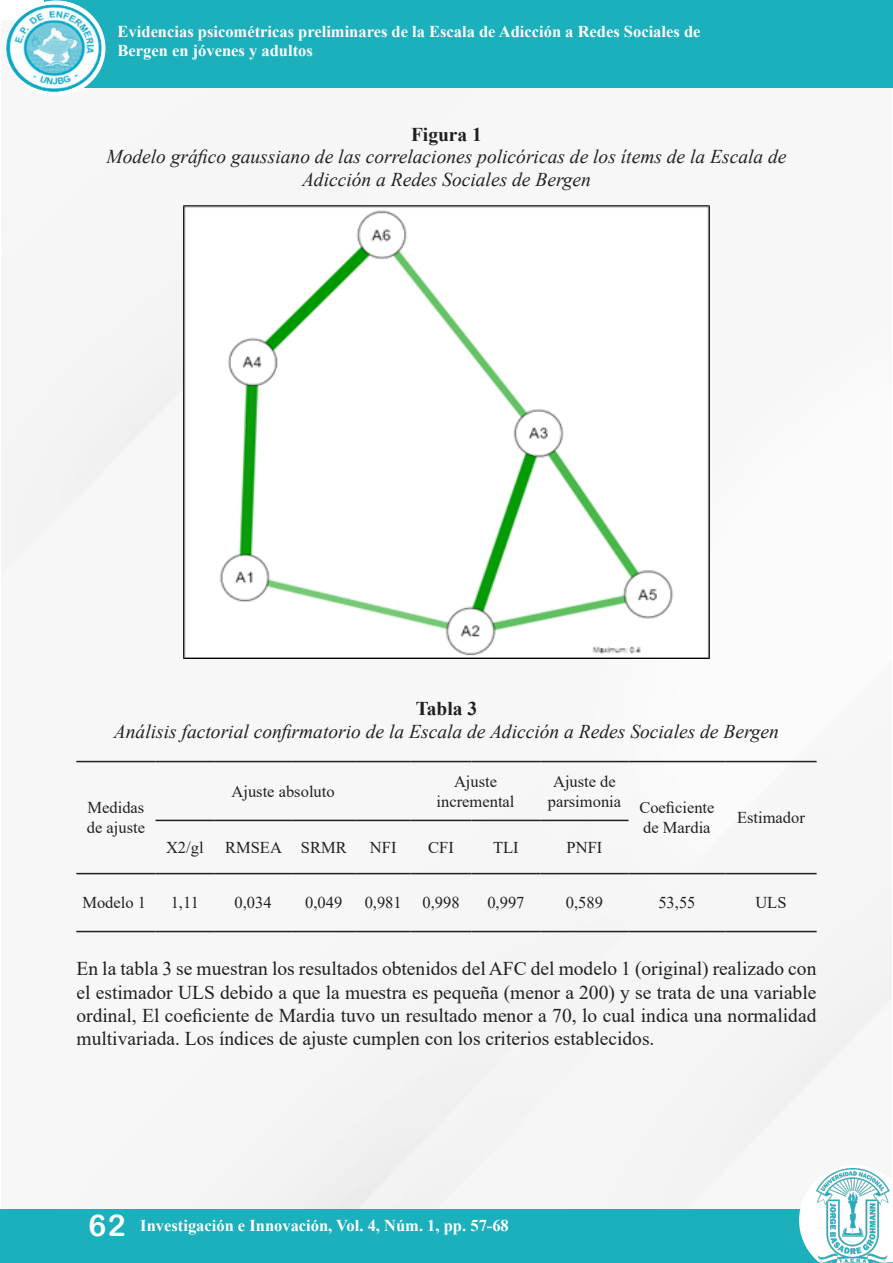
<style>
.page{position:relative;width:893px;height:1263px;background:#fff}
.page>*{position:absolute;margin:0;border:0;box-sizing:border-box;transform-origin:0 0}
.t1{font:19.5px/23.4px "Times New Roman";color:#231f20;text-align:justify}
.t2{font:italic 19.5px/22.5px "Times New Roman";color:#231f20;text-align:center}
.t3{font:700 19.5px "Times New Roman";color:#231f20}
.t4{font:16.5px/19.8px "Times New Roman";color:#231f20}
.t5{font:700 16.5px/19.8px "Times New Roman";color:#fff}
.s1{font-family:"Arial Rounded MT Bold";font-weight:400;font-size:30px}
</style>
<div class="page">
<img style="left:1px;top:41px;width:891px;height:1168px">
<div style="left:0;top:1209px;width:870px;height:54px;background:#1cb0bd"></div>
<svg style="left:799px;top:1165px;width:93px;height:87px"></svg>
<div style="left:44px;top:0;width:848px;height:88px;background:#1cb0bd"></div>
<svg style="left:7px;top:0;width:98px;height:96px"></svg>
<img style="left:7px;top:5px;width:94px;height:86px">
<img style="left:809px;top:1168px;width:84px;height:95px">
<img style="left:184px;top:206px;width:525px;height:452px">
<hr style="left:629px;top:761px;width:96px;height:1px;background:#231f20">
<hr style="left:725px;top:761px;width:92px;height:1px;background:#231f20">
<hr style="left:76px;top:761px;width:79px;height:1px;background:#231f20">
<hr style="left:76px;top:873px;width:79px;height:1px;background:#231f20">
<hr style="left:155px;top:873px;width:59px;height:1px;background:#231f20">
<hr style="left:214px;top:873px;width:78px;height:1px;background:#231f20">
<hr style="left:292px;top:873px;width:64px;height:1px;background:#231f20">
<hr style="left:356px;top:873px;width:55px;height:1px;background:#231f20">
<hr style="left:411px;top:873px;width:60px;height:1px;background:#231f20">
<hr style="left:471px;top:873px;width:69px;height:1px;background:#231f20">
<hr style="left:540px;top:873px;width:89px;height:1px;background:#231f20">
<hr style="left:629px;top:873px;width:96px;height:1px;background:#231f20">
<hr style="left:725px;top:873px;width:92px;height:1px;background:#231f20">
<hr style="left:76px;top:931px;width:79px;height:1px;background:#231f20">
<hr style="left:155px;top:931px;width:59px;height:1px;background:#231f20">
<hr style="left:214px;top:931px;width:78px;height:1px;background:#231f20">
<hr style="left:292px;top:931px;width:64px;height:1px;background:#231f20">
<hr style="left:356px;top:931px;width:55px;height:1px;background:#231f20">
<hr style="left:411px;top:931px;width:60px;height:1px;background:#231f20">
<hr style="left:471px;top:931px;width:69px;height:1px;background:#231f20">
<hr style="left:540px;top:931px;width:89px;height:1px;background:#231f20">
<hr style="left:629px;top:931px;width:96px;height:1px;background:#231f20">
<hr style="left:725px;top:931px;width:92px;height:1px;background:#231f20">
<hr style="left:155px;top:761px;width:59px;height:1px;background:#231f20">
<hr style="left:214px;top:761px;width:78px;height:1px;background:#231f20">
<hr style="left:292px;top:761px;width:64px;height:1px;background:#231f20">
<hr style="left:356px;top:761px;width:55px;height:1px;background:#231f20">
<hr style="left:411px;top:761px;width:60px;height:1px;background:#231f20">
<hr style="left:471px;top:761px;width:69px;height:1px;background:#231f20">
<hr style="left:540px;top:761px;width:89px;height:1px;background:#231f20">
<hr style="left:155px;top:820px;width:59px;height:1px;background:#231f20">
<hr style="left:214px;top:820px;width:78px;height:1px;background:#231f20">
<hr style="left:292px;top:820px;width:64px;height:1px;background:#231f20">
<hr style="left:356px;top:820px;width:55px;height:1px;background:#231f20">
<hr style="left:411px;top:820px;width:60px;height:1px;background:#231f20">
<hr style="left:471px;top:820px;width:69px;height:1px;background:#231f20">
<hr style="left:540px;top:820px;width:89px;height:1px;background:#231f20">
<p class="t5" style="left:118px;top:21px;width:584px">Evidencias psicométricas preliminares de la Escala de Adicción a Redes Sociales de<br>Bergen en jóvenes y adultos</p>
<p class="t3" style="left:411px;top:120px;width:72px">Figura 1</p>
<p class="t2" style="left:106px;top:145px;width:682px">Modelo gráfico gaussiano de las correlaciones policóricas de los ítems de la Escala de<br>Adicción a Redes Sociales de Bergen</p>
<p class="t3" style="left:416px;top:695px;width:63px">Tabla 3</p>
<p class="t2" style="left:114px;top:719px;width:667px">Análisis factorial confirmatorio de la Escala de Adicción a Redes Sociales de Bergen</p>
<p class="t4" style="left:87px;top:797px;width:60px">Medidas de ajuste</p>
<p class="t4" style="left:232px;top:781px;width:105px">Ajuste absoluto</p>
<p class="t4" style="left:437px;top:771px;width:79px;text-align:center">Ajuste incremental</p>
<p class="t4" style="left:548px;top:771px;width:75px;text-align:center">Ajuste de parsimonia</p>
<p class="t4" style="left:166px;top:837px;width:39px">X2/gl</p>
<p class="t4" style="left:225px;top:837px;width:58px">RMSEA</p>
<p class="t4" style="left:301px;top:837px;width:47px">SRMR</p>
<p class="t4" style="left:370px;top:837px;width:28px">NFI</p>
<p class="t4" style="left:428px;top:837px;width:27px">CFI</p>
<p class="t4" style="left:493px;top:837px;width:27px">TLI</p>
<p class="t4" style="left:567px;top:837px;width:37px">PNFI</p>
<p class="t4" style="left:639px;top:797px;width:77px">Coeficiente de Mardia</p>
<p class="t4" style="left:737px;top:807px;width:69px">Estimador</p>
<p class="t4" style="left:82px;top:892px;width:65px">Modelo 1</p>
<p class="t4" style="left:171px;top:892px;width:30px">1,11</p>
<p class="t4" style="left:234px;top:892px;width:39px">0,034</p>
<p class="t4" style="left:305px;top:892px;width:39px">0,049</p>
<p class="t4" style="left:365px;top:892px;width:39px">0,981</p>
<p class="t4" style="left:422px;top:892px;width:39px">0,998</p>
<p class="t4" style="left:487px;top:892px;width:39px">0,997</p>
<p class="t4" style="left:566px;top:892px;width:39px">0,589</p>
<p class="t4" style="left:658px;top:892px;width:39px">53,55</p>
<p class="t4" style="left:755px;top:892px;width:33px">ULS</p>
<p class="t1" style="left:77px;top:956px;width:741px">En la tabla 3 se muestran los resultados obtenidos del AFC del modelo 1 (original) realizado con el estimador ULS debido a que la muestra es pequeña (menor a 200) y se trata de una variable ordinal, El coeficiente de Mardia tuvo un resultado menor a 70, lo cual indica una normalidad multivariada. Los índices de ajuste cumplen con los criterios establecidos.</p>
<p class="t5" style="left:89px;top:1215px;width:422px"><span class="s1">62</span> Investigación e Innovación, Vol. 4, Núm. 1, pp. 57-68</p>
</div>
